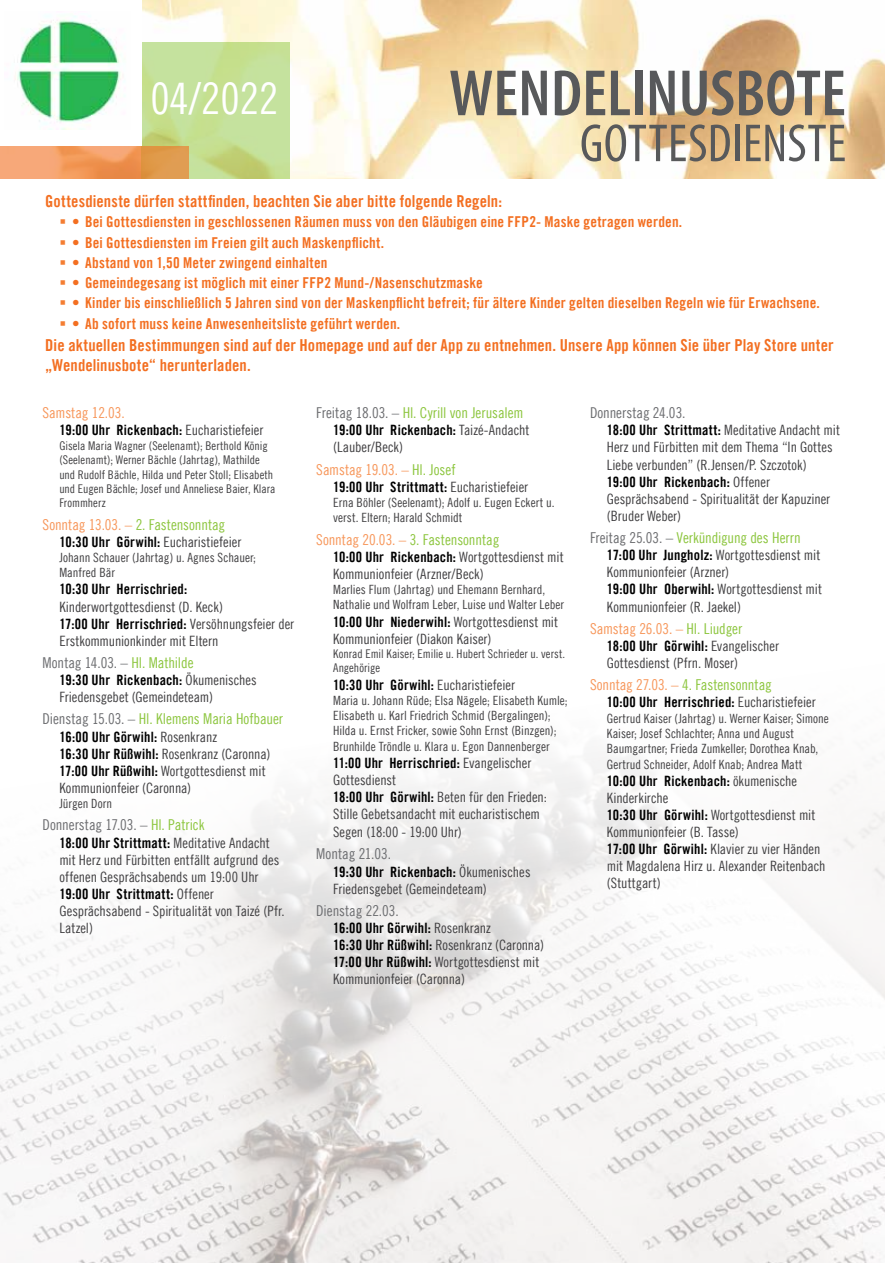
<style>
.page{position:relative;width:885px;height:1263px;background:#fff}
.page>*{position:absolute;margin:0;border:0;box-sizing:border-box;transform-origin:0 0}
.t1{font:600 condensed 66px "Myriad Pro";color:#58595b}
.t2{font:condensed 54px "Myriad Pro";letter-spacing:.005em;color:#58595b}
.t3{font:43.5px "Trade Gothic LT Com Cn 18";color:#fff}
.t4{font:16.5px/19.8px "Trade Gothic LT Com Bd Cn 20";letter-spacing:.005em;color:#f36f21}
.t5{font:15px "Trade Gothic LT Com Bd Cn 20";letter-spacing:.01em;color:#f36f21}
.t6{font:15px "Trade Gothic LT Com Cn 18";letter-spacing:-.005em;color:#8dc63f}
.t7{font:15px "Trade Gothic LT Com Cn 18";letter-spacing:-.005em;color:#6d6e71}
.t8{font:15px "Trade Gothic LT Com Cn 18";letter-spacing:-.005em;color:#f7975b}
.t9{font:14.25px/17.1px "Trade Gothic LT Com Cn 18";color:#414042}
.t10{font:14.25px "Trade Gothic LT Com Bd Cn 20";letter-spacing:.01em;color:#000}
.t11{font:12.75px/15.3px "Trade Gothic LT Com Cn 18";color:#414042}
.t12{font:12px/14.4px "Trade Gothic LT Com Cn 18";letter-spacing:.005em;color:#414042}
.s1{font-family:"Trade Gothic LT Com Bd Cn 20";color:#000}
.s2{font-family:"Trade Gothic LT Com Cn 18";color:#414042}
.s3{color:#6d6e71}
.s4{color:#8dc63f}
.s5{color:#f7975b}
</style>
<div class="page">
<img style="left:0;top:755px;width:884px;height:508px">
<img style="left:142px;top:0;width:742px;height:179px">
<svg style="left:142px;top:43px;width:147px;height:136px;background:#c4de94"></svg>
<svg style="left:0;top:146px;width:189px;height:33px;background:#ee9c5f"></svg>
<img style="left:15px;top:15px;width:110px;height:114px">
<h3 class="t3" style="left:150px;top:73px;width:129px">04/2022</h3>
<h1 class="t1" style="left:449px;top:53px;width:398px">WENDELINUSBOTE</h1>
<h2 class="t2" style="left:579px;top:111px;width:268px">GOTTESDIENSTE</h2>
<p class="t4" style="left:45px;top:191px;width:458px">Gottesdienste dürfen stattfinden, beachten Sie aber bitte folgende Regeln:</p>
<p class="t5" style="left:72px;top:213px;width:611px">• Bei Gottesdiensten in geschlossenen Räumen muss von den Gläubigen eine FFP2- Maske getragen werden.</p>
<p class="t5" style="left:72px;top:233px;width:313px">• Bei Gottesdiensten im Freien gilt auch Maskenpflicht.</p>
<p class="t5" style="left:72px;top:253px;width:257px">• Abstand von 1,50 Meter zwingend einhalten</p>
<p class="t5" style="left:72px;top:273px;width:412px">• Gemeindegesang ist möglich mit einer FFP2 Mund-/Nasenschutzmaske</p>
<p class="t5" style="left:72px;top:293px;width:749px">• Kinder bis einschließlich 5 Jahren sind von der Maskenpflicht befreit; für ältere Kinder gelten dieselben Regeln wie für Erwachsene.</p>
<p class="t5" style="left:72px;top:314px;width:329px">• Ab sofort muss keine Anwesenheitsliste geführt werden.</p>
<p class="t4" style="left:45px;top:335px;width:789px">Die aktuellen Bestimmungen sind auf der Homepage und auf der App zu entnehmen. Unsere App können Sie über Play Store unter „Wendelinusbote“ herunterladen.</p>
<p class="t7" style="left:590px;top:404px;width:97px">Donnerstag 24.03.</p>
<p class="t9" style="left:606px;top:422px;width:234px"><span class="s1">18:00 Uhr Strittmatt:</span> Meditative Andacht mit<br>Herz und Fürbitten mit dem Thema “In Gottes<br>Liebe verbunden” (R.Jensen/P. Szczotok)</p>
<p class="t10" style="left:606px;top:473px;width:165px">19:00 Uhr Rickenbach: <span class="s2">Offener</span></p>
<p class="t9" style="left:606px;top:490px;width:225px">Gesprächsabend - Spiritualität der Kapuziner (Bruder Weber)</p>
<p class="t6" style="left:590px;top:529px;width:212px"><span class="s3">Freitag 25.03. –</span> Verkündigung des Herrn</p>
<p class="t9" style="left:606px;top:546px;width:217px"><span class="s1">17:00 Uhr Jungholz:</span> Wortgottesdienst mit Kommunionfeier (Arzner)<br><span class="s1">19:00 Uhr Oberwihl:</span> Wortgottesdienst mit Kommunionfeier (R. Jaekel)</p>
<p class="t8" style="left:590px;top:619px;width:154px">Samstag 26.03. – <span class="s4">Hl. Liudger</span></p>
<p class="t10" style="left:606px;top:637px;width:174px">18:00 Uhr Görwihl: <span class="s2">Evangelischer</span></p>
<p class="t9" style="left:606px;top:654px;width:133px">Gottesdienst (Pfrn. Moser)</p>
<p class="t6" style="left:590px;top:676px;width:183px"><span class="s5">Sonntag 27.03. –</span> 4. Fastensonntag</p>
<p class="t10" style="left:606px;top:694px;width:210px">10:00 Uhr Herrischried: <span class="s2">Eucharistiefeier</span></p>
<p class="t11" style="left:606px;top:710px;width:223px">Gertrud Kaiser (Jahrtag) u. Werner Kaiser; Simone Kaiser; Josef Schlachter; Anna und August Baumgartner; Frieda Zumkeller; Dorothea Knab, Gertrud Schneider, Adolf Knab; Andrea Matt</p>
<p class="t10" style="left:606px;top:772px;width:192px">10:00 Uhr Rickenbach: <span class="s2">ökumenische</span></p>
<p class="t9" style="left:606px;top:789px;width:220px">Kinderkirche<br><span class="s1">10:30 Uhr Görwihl:</span> Wortgottesdienst mit<br>Kommunionfeier (B. Tasse)<br><span class="s1">17:00 Uhr Görwihl:</span> Klavier zu vier Händen mit Magdalena Hirz u. Alexander Reitenbach (Stuttgart)</p>
<p class="t8" style="left:43px;top:404px;width:84px">Samstag 12.03.</p>
<p class="t10" style="left:59px;top:422px;width:205px">19:00 Uhr Rickenbach: <span class="s2">Eucharistiefeier</span></p>
<p class="t12" style="left:59px;top:438px;width:217px">Gisela Maria Wagner (Seelenamt); Berthold König (Seelenamt); Werner Bächle (Jahrtag), Mathilde und Rudolf Bächle, Hilda und Peter Stoll; Elisabeth und Eugen Bächle; Josef und Anneliese Baier, Klara Frommherz</p>
<p class="t6" style="left:43px;top:515px;width:184px"><span class="s5">Sonntag 13.03. –</span> 2. Fastensonntag</p>
<p class="t10" style="left:59px;top:533px;width:183px">10:30 Uhr Görwihl: <span class="s2">Eucharistiefeier</span></p>
<p class="t11" style="left:59px;top:550px;width:198px">Johann Schauer (Jahrtag) u. Agnes Schauer;<br>Manfred Bär</p>
<p class="t10" style="left:59px;top:581px;width:129px">10:30 Uhr Herrischried:</p>
<p class="t9" style="left:59px;top:598px;width:165px">Kinderwortgottesdienst (D. Keck)</p>
<p class="t10" style="left:59px;top:615px;width:236px">17:00 Uhr Herrischried: <span class="s2">Versöhnungsfeier der</span></p>
<p class="t9" style="left:59px;top:632px;width:161px">Erstkommunionkinder mit Eltern</p>
<p class="t7" style="left:43px;top:654px;width:152px">Montag 14.03. – <span class="s4">Hl. Mathilde</span></p>
<p class="t10" style="left:59px;top:671px;width:199px">19:30 Uhr Rickenbach: <span class="s2">Ökumenisches</span></p>
<p class="t9" style="left:59px;top:688px;width:155px">Friedensgebet (Gemeindeteam)</p>
<p class="t6" style="left:43px;top:710px;width:242px"><span class="s3">Dienstag 15.03. –</span> Hl. Klemens Maria Hofbauer</p>
<p class="t10" style="left:59px;top:728px;width:159px">16:00 Uhr Görwihl: <span class="s2">Rosenkranz</span></p>
<p class="t9" style="left:59px;top:745px;width:212px"><span class="s1">16:30 Uhr Rüßwihl:</span> Rosenkranz (Caronna)<br><span class="s1">17:00 Uhr Rüßwihl:</span> Wortgottesdienst mit<br>Kommunionfeier (Caronna)</p>
<p class="t11" style="left:59px;top:796px;width:54px">Jürgen Dorn</p>
<p class="t7" style="left:43px;top:816px;width:163px">Donnerstag 17.03. – <span class="s4">Hl. Patrick</span></p>
<p class="t10" style="left:59px;top:834px;width:212px">18:00 Uhr Strittmatt: <span class="s2">Meditative Andacht</span></p>
<p class="t9" style="left:59px;top:851px;width:221px">mit Herz und Fürbitten entfällt aufgrund des offenen Gesprächsabends um 19:00 Uhr</p>
<p class="t10" style="left:59px;top:885px;width:156px">19:00 Uhr Strittmatt: <span class="s2">Offener</span></p>
<p class="t9" style="left:59px;top:902px;width:227px">Gesprächsabend - Spiritualität von Taizé (Pfr.<br>Latzel)</p>
<p class="t6" style="left:316px;top:404px;width:208px"><span class="s3">Freitag 18.03. –</span> Hl. Cyrill von Jerusalem</p>
<p class="t10" style="left:333px;top:422px;width:198px">19:00 Uhr Rickenbach: <span class="s2">Taizé-Andacht</span></p>
<p class="t9" style="left:333px;top:439px;width:72px">(Lauber/Beck)</p>
<p class="t8" style="left:316px;top:460px;width:141px">Samstag 19.03. – <span class="s4">Hl. Josef</span></p>
<p class="t10" style="left:333px;top:478px;width:197px">19:00 Uhr Strittmatt: <span class="s2">Eucharistiefeier</span></p>
<p class="t11" style="left:333px;top:495px;width:223px">Erna Böhler (Seelenamt); Adolf u. Eugen Eckert u. verst. Eltern; Harald Schmidt</p>
<p class="t6" style="left:316px;top:530px;width:184px"><span class="s5">Sonntag 20.03. –</span> 3. Fastensonntag</p>
<p class="t10" style="left:333px;top:548px;width:232px">10:00 Uhr Rickenbach: <span class="s2">Wortgottesdienst mit</span></p>
<p class="t9" style="left:333px;top:565px;width:152px">Kommunionfeier (Arzner/Beck)</p>
<p class="t11" style="left:333px;top:582px;width:232px">Marlies Flum (Jahrtag) und Ehemann Bernhard,<br>Nathalie und Wolfram Leber, Luise und Walter Leber</p>
<p class="t10" style="left:333px;top:613px;width:226px">10:00 Uhr Niederwihl: <span class="s2">Wortgottesdienst mit</span></p>
<p class="t9" style="left:333px;top:630px;width:160px">Kommunionfeier (Diakon Kaiser)</p>
<p class="t12" style="left:333px;top:646px;width:233px">Konrad Emil Kaiser; Emilie u. Hubert Schrieder u. verst.<br>Angehörige</p>
<p class="t10" style="left:333px;top:676px;width:183px">10:30 Uhr Görwihl: <span class="s2">Eucharistiefeier</span></p>
<p class="t11" style="left:333px;top:692px;width:236px">Maria u. Johann Rüde; Elsa Nägele; Elisabeth Kumle; Elisabeth u. Karl Friedrich Schmid (Bergalingen); Hilda u. Ernst Fricker, sowie Sohn Ernst (Binzgen); Brunhilde Tröndle u. Klara u. Egon Dannenberger</p>
<p class="t10" style="left:333px;top:754px;width:200px">11:00 Uhr Herrischried: <span class="s2">Evangelischer</span></p>
<p class="t9" style="left:333px;top:771px;width:215px">Gottesdienst<br><span class="s1">18:00 Uhr Görwihl:</span> Beten für den Frieden:<br>Stille Gebetsandacht mit eucharistischem<br>Segen (18:00 - 19:00 Uhr)</p>
<p class="t7" style="left:316px;top:845px;width:76px">Montag 21.03.</p>
<p class="t10" style="left:333px;top:863px;width:199px">19:30 Uhr Rickenbach: <span class="s2">Ökumenisches</span></p>
<p class="t9" style="left:333px;top:880px;width:155px">Friedensgebet (Gemeindeteam)</p>
<p class="t7" style="left:316px;top:902px;width:84px">Dienstag 22.03.</p>
<p class="t10" style="left:333px;top:919px;width:159px">16:00 Uhr Görwihl: <span class="s2">Rosenkranz</span></p>
<p class="t9" style="left:333px;top:936px;width:212px"><span class="s1">16:30 Uhr Rüßwihl:</span> Rosenkranz (Caronna)<br><span class="s1">17:00 Uhr Rüßwihl:</span> Wortgottesdienst mit<br>Kommunionfeier (Caronna)</p>
</div>
